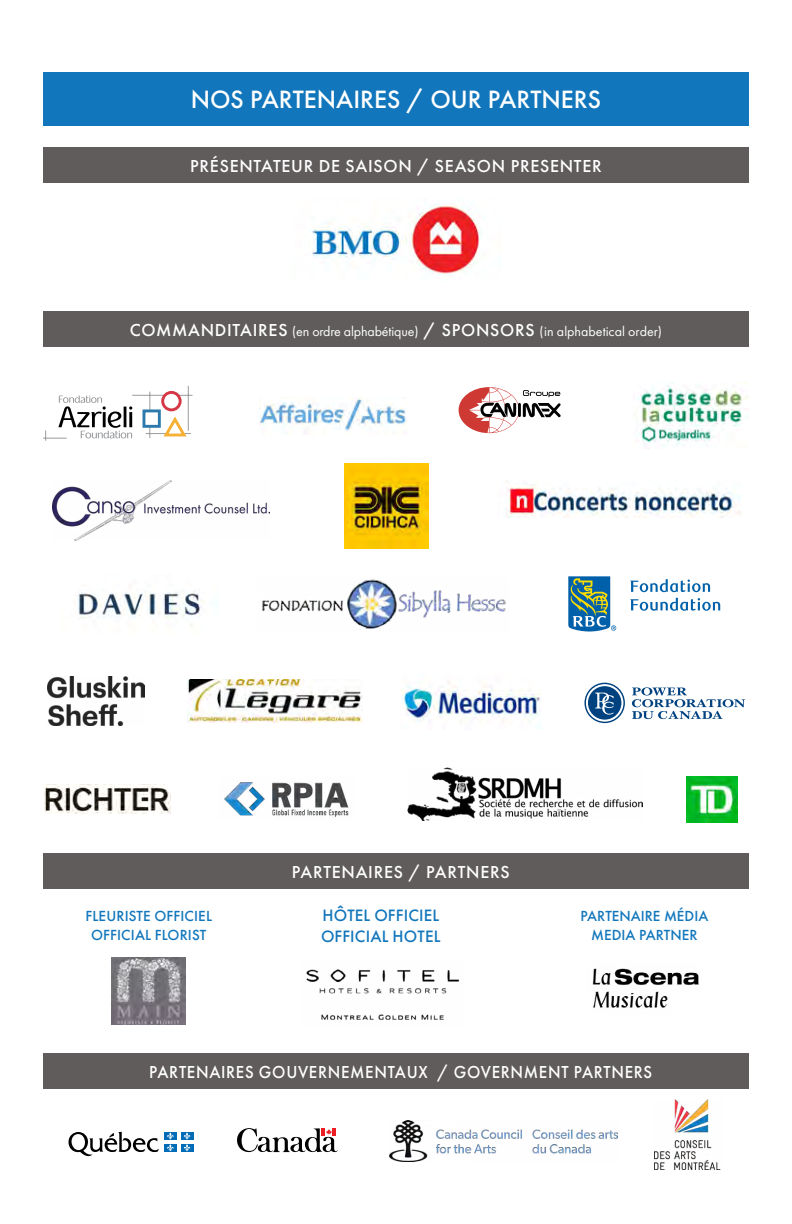
<style>
.page{position:relative;width:792px;height:1224px;background:#fff}
.page>*{position:absolute;margin:0;border:0;box-sizing:border-box;transform-origin:0 0}
.t1{font:500 26px "Futura PT";color:#fff}
.t2{font:500 18px "Futura PT";letter-spacing:.04em;color:#fff}
.t3{font:500 18px "Futura PT";letter-spacing:.04em;color:#fff;scale:.94 1}
.t4{font:500 17.2px/20.6px "Futura PT";letter-spacing:.01em;color:#1176bb}
.t5{font:500 15.2px/18.2px "Futura PT";color:#1176bb;text-align:center}
.t6{font:14px "Futura PT";letter-spacing:-.005em;color:#fff}
.s1{font-weight:500;font-size:18px}
</style>
<div class="page">
<div style="left:43px;top:147px;width:706px;height:36px;background:#5f5c5b"></div>
<img style="left:309px;top:203px;width:173px;height:73px">
<div style="left:43px;top:853px;width:706px;height:36px;background:#5f5c5b"></div>
<img style="left:112px;top:957px;width:74px;height:68px">
<img style="left:306px;top:969px;width:154px;height:51px">
<img style="left:592px;top:968px;width:107px;height:17px">
<img style="left:593px;top:991px;width:75px;height:17px">
<div style="left:43px;top:311px;width:706px;height:36px;background:#5f5c5b"></div>
<svg style="left:584px;top:683px;width:41px;height:40px"></svg>
<svg style="left:632px;top:687px;width:113px;height:32px"></svg>
<img style="left:224px;top:782px;width:125px;height:35px">
<img style="left:43px;top:785px;width:128px;height:28px">
<img style="left:686px;top:776px;width:51px;height:46px">
<svg style="left:568px;top:576px;width:48px;height:56px;background:#5e95a1"></svg>
<svg style="left:630px;top:598px;width:90px;height:13px"></svg>
<svg style="left:630px;top:579px;width:80px;height:13px"></svg>
<img style="left:262px;top:579px;width:244px;height:50px">
<hr style="left:188px;top:386px;width:1px;height:45px;background:#999b9e">
<hr style="left:132px;top:395px;width:32px;height:1px;background:#999b9e">
<div style="left:161px;top:391px;width:21px;height:20px;border:3px solid #d53744;border-radius:50%"></div>
<div style="left:143px;top:409px;width:18px;height:19px;border:3px solid #2c7aab"></div>
<svg style="left:146px;top:392px;width:46px;height:46px"></svg>
<svg style="left:43px;top:395px;width:89px;height:46px"></svg>
<img style="left:259px;top:397px;width:148px;height:38px">
<svg style="left:459px;top:387px;width:102px;height:46px"></svg>
<img style="left:53px;top:480px;width:216px;height:61px">
<img style="left:637px;top:383px;width:112px;height:66px">
<img style="left:401px;top:682px;width:140px;height:40px">
<img style="left:506px;top:483px;width:235px;height:35px">
<img style="left:47px;top:676px;width:97px;height:50px">
<img style="left:78px;top:586px;width:127px;height:41px">
<div style="left:43px;top:72px;width:706px;height:54px;background:#1176bb"></div>
<svg style="left:237px;top:1128px;width:101px;height:24px"></svg>
<div style="left:43px;top:1053px;width:706px;height:36px;background:#5f5c5b"></div>
<img style="left:390px;top:1120px;width:227px;height:42px">
<img style="left:654px;top:1099px;width:67px;height:71px">
<svg style="left:69px;top:1132px;width:90px;height:24px"></svg>
<div style="left:164px;top:1132px;width:13px;height:8px;background:#006bb6"></div>
<div style="left:181px;top:1132px;width:13px;height:8px;background:#006bb6"></div>
<div style="left:164px;top:1144px;width:13px;height:8px;background:#006bb6"></div>
<svg style="left:167px;top:1132px;width:7px;height:19px"></svg>
<div style="left:181px;top:1144px;width:13px;height:8px;background:#006bb6"></div>
<svg style="left:184px;top:1132px;width:6px;height:19px"></svg>
<img style="left:344px;top:464px;width:85px;height:84px">
<img style="left:407px;top:767px;width:235px;height:54px">
<img style="left:188px;top:680px;width:174px;height:43px">
<h1 class="t1" style="left:191px;top:84px;width:412px">NOS PARTENAIRES / OUR PARTNERS</h1>
<p class="t2" style="left:190px;top:155px;width:413px">PRÉSENTATEUR DE SAISON / SEASON PRESENTER</p>
<p class="t6" style="left:130px;top:323px;width:534px"><span class="s1">COMMANDITAIRES</span> (en ordre alphabétique) <span class="s1">/ SPONSORS</span> (in alphabetical order)</p>
<p class="t2" style="left:292px;top:861px;width:219px">PARTENAIRES / PARTNERS</p>
<p class="t5" style="left:86px;top:907px;width:128px">FLEURISTE OFFICIEL<br>OFFICIAL FLORIST</p>
<p class="t4" style="left:321px;top:905px;width:121px">HÔTEL OFFICIEL<br>OFFICIAL HOTEL</p>
<p class="t5" style="left:580px;top:907px;width:129px">PARTENAIRE MÉDIA<br>MEDIA PARTNER</p>
<p class="t3" style="left:149px;top:1061px;width:537px">PARTENAIRES GOUVERNEMENTAUX / GOVERNMENT PARTNERS</p>
</div>
